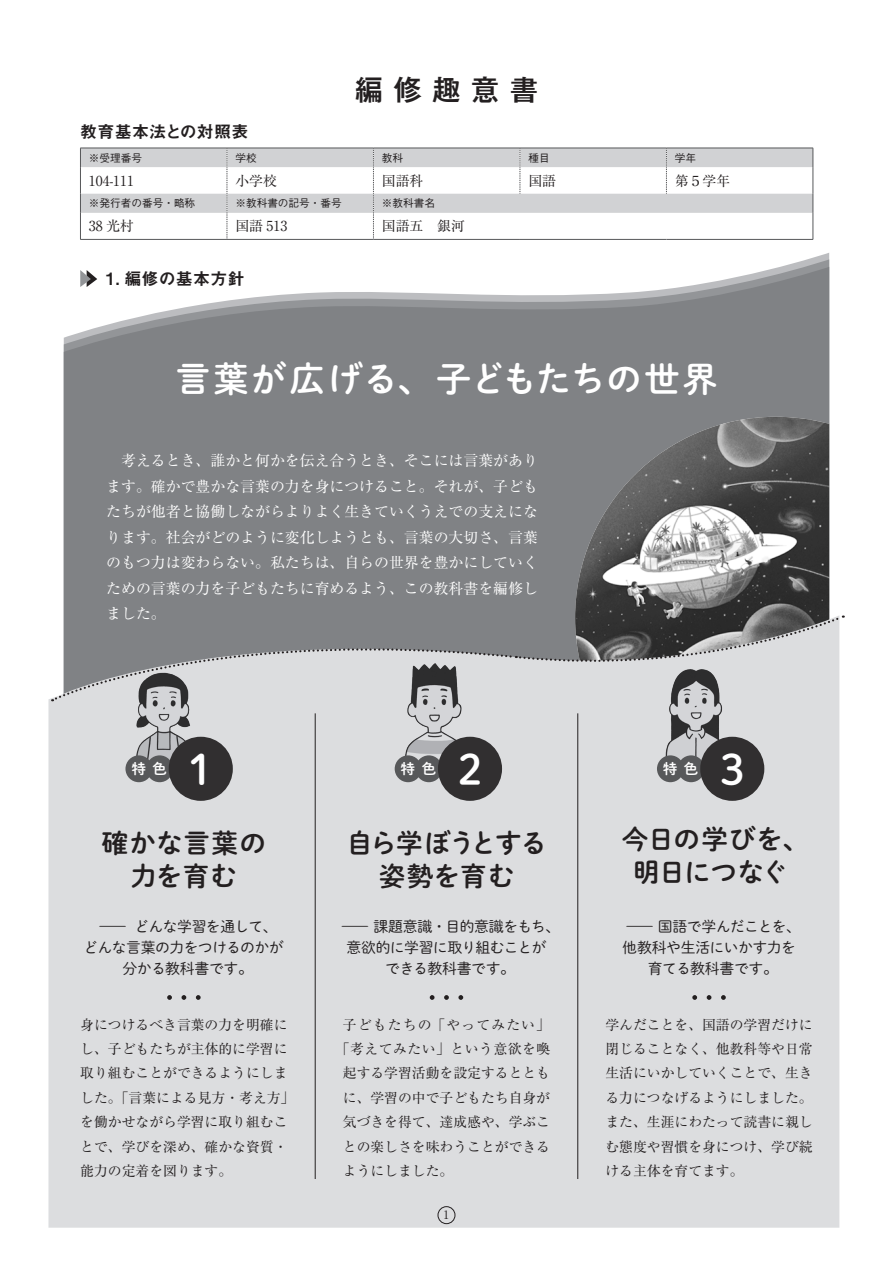
<style>
.page{position:relative;width:893px;height:1263px;background:#fff}
.page>*{position:absolute;margin:0;border:0;box-sizing:border-box;transform-origin:0 0}
.t1{font:41.4px "P Shuei M Go Std N B";color:#fff}
.t2{font:35.1px "P Shuei M Go Std N B";letter-spacing:.045em;color:#fff}
.t3{font:700 29.7px "Mi Go MB1 Std De";letter-spacing:.3em;color:#231f20}
.t4{font:26.55px/33px "P Shuei M Go Std N B";letter-spacing:-.04em;color:#231f20;text-align:center}
.t5{font:26.55px/33px "P Shuei M Go Std N B";letter-spacing:-.02em;color:#231f20;text-align:center}
.t6{font:26.55px/33px "P Shuei M Go Std N B";letter-spacing:.03em;color:#231f20;text-align:center}
.t7{font:16.95px "Midashi Go Pro MB31";letter-spacing:.02em;color:#231f20}
.t8{font:16.95px "Midashi Go Pr 6 MB31";letter-spacing:.02em;color:#231f20}
.t9{font:14.85px/25.5px "Ryumin Pr 6";color:#fff;text-align:justify}
.t10{font:14.85px/21.3px "P Shuei M Go Std N L";letter-spacing:-.035em;color:#231f20;text-align:center;scale:2 1}
.t11{font:14.25px "P Shuei M Go Std N B";color:#fff}
.t12{font:13.8px/24.5px "Ryumin Pr 6";color:#231f20}
.t13{font:13.8px "Ryumin Pr 6";letter-spacing:.035em;color:#231f20}
.t14{font:13.8px "Ryumin Pr 6";letter-spacing:.085em;color:#231f20}
.t15{font:11.55px "Ryumin Pr 6";color:#231f20}
.t16{font:500 10.65px "Gothic BBB Pr 6";color:#231f20}
</style>
<div class="page">
<svg style="left:64px;top:267px;width:765px;height:348px;background:#8e9092"></svg>
<img style="left:575px;top:417px;width:254px;height:198px">
<svg style="left:80px;top:148px;width:734px;height:92px"></svg>
<hr style="left:80px;top:239px;width:147px;height:1px;background:#57585a">
<hr style="left:227px;top:239px;width:146px;height:1px;background:#57585a">
<hr style="left:373px;top:239px;width:147px;height:1px;background:#57585a">
<hr style="left:520px;top:239px;width:146px;height:1px;background:#57585a">
<hr style="left:666px;top:239px;width:147px;height:1px;background:#57585a">
<svg style="left:80px;top:270px;width:17px;height:17px"></svg>
<div style="left:48px;top:698px;width:791px;height:530px;background:#dcdddf"></div>
<svg style="left:52px;top:615px;width:792px;height:86px;background:#a6a7a9"></svg>
<img style="left:662px;top:664px;width:70px;height:95px">
<div style="left:438px;top:1206px;width:17px;height:18px;border:1px solid #231f20;border-radius:50%"></div>
<div style="left:657px;top:755px;width:27px;height:27px;background:#57585a;border-radius:50%"></div>
<div style="left:678px;top:755px;width:26px;height:27px;background:#57585a;border-radius:50%"></div>
<div style="left:700px;top:737px;width:64px;height:64px;background:#312f30;border-radius:50%"></div>
<svg style="left:167px;top:995px;width:5px;height:5px"></svg>
<svg style="left:182px;top:995px;width:4px;height:5px"></svg>
<svg style="left:196px;top:995px;width:5px;height:5px"></svg>
<svg style="left:430px;top:995px;width:4px;height:5px"></svg>
<svg style="left:444px;top:995px;width:5px;height:5px"></svg>
<svg style="left:458px;top:995px;width:5px;height:5px"></svg>
<svg style="left:692px;top:995px;width:5px;height:5px"></svg>
<svg style="left:707px;top:995px;width:4px;height:5px"></svg>
<svg style="left:721px;top:995px;width:5px;height:5px"></svg>
<hr style="left:315px;top:713px;width:1px;height:466px;background:#231f20">
<img style="left:135px;top:666px;width:69px;height:93px">
<hr style="left:577px;top:713px;width:1px;height:466px;background:#231f20">
<div style="left:125px;top:755px;width:27px;height:27px;background:#57585a;border-radius:50%"></div>
<div style="left:146px;top:755px;width:27px;height:27px;background:#57585a;border-radius:50%"></div>
<div style="left:169px;top:737px;width:64px;height:64px;background:#312f30;border-radius:50%"></div>
<img style="left:403px;top:663px;width:69px;height:96px">
<div style="left:395px;top:755px;width:26px;height:27px;background:#57585a;border-radius:50%"></div>
<div style="left:415px;top:755px;width:27px;height:27px;background:#57585a;border-radius:50%"></div>
<div style="left:438px;top:737px;width:64px;height:64px;background:#312f30;border-radius:50%"></div>
<h3 class="t3" style="left:354px;top:67px;width:186px">編修趣意書</h3>
<p class="t7" style="left:80px;top:118px;width:170px">教育基本法との対照表</p>
<p class="t16" style="left:89px;top:149px;width:55px">※受理番号</p>
<p class="t16" style="left:235px;top:149px;width:23px">学校</p>
<p class="t16" style="left:382px;top:149px;width:23px">教科</p>
<p class="t16" style="left:528px;top:149px;width:23px">種目</p>
<p class="t16" style="left:675px;top:149px;width:23px">学年</p>
<p class="t12" style="left:89px;top:168px;width:47px">104-111</p>
<p class="t12" style="left:235px;top:168px;width:43px">小学校</p>
<p class="t12" style="left:382px;top:168px;width:43px">国語科</p>
<p class="t12" style="left:528px;top:168px;width:29px">国語</p>
<p class="t12" style="left:675px;top:168px;width:57px">第５学年</p>
<p class="t16" style="left:89px;top:195px;width:108px">※発行者の番号・略称</p>
<p class="t16" style="left:235px;top:195px;width:108px">※教科書の記号・番号</p>
<p class="t16" style="left:382px;top:195px;width:55px">※教科書名</p>
<p class="t12" style="left:89px;top:213px;width:46px">38 光村</p>
<p class="t12" style="left:235px;top:213px;width:53px">国語 513</p>
<p class="t12" style="left:382px;top:213px;width:84px">国語五　銀河</p>
<p class="t8" style="left:106px;top:265px;width:140px">1. 編修の基本方針</p>
<h2 class="t2" style="left:175px;top:352px;width:544px">言葉が広げる、子どもたちの世界</h2>
<p class="t9" style="left:106px;top:447px;width:433px;text-indent:15px">考えるとき、誰かと何かを伝え合うとき、そこには言葉があります。確かで豊かな言葉の力を身につけること。それが、子どもたちが他者と協働しながらよりよく生きていくうえでの支えになります。社会がどのように変化しようとも、言葉の大切さ、言葉のもつ力は変わらない。私たちは、自らの世界を豊かにしていくための言葉の力を子どもたちに育めるよう、この教科書を編修しました。</p>
<p class="t11" style="left:132px;top:758px;width:37px">特色</p>
<h1 class="t1" style="left:189px;top:738px;width:26px">1</h1>
<p class="t11" style="left:401px;top:758px;width:37px">特色</p>
<h1 class="t1" style="left:458px;top:738px;width:26px">2</h1>
<h3 class="t6" style="left:102px;top:826px;width:165px">確かな言葉の力を育む</h3>
<p class="t10" style="left:83px;top:915px;width:102px">― どんな学習を通して、<br>どんな言葉の力をつけるのかが分かる教科書です。</p>
<h3 class="t4" style="left:346px;top:826px;width:202px">自ら学ぼうとする姿勢を育む</h3>
<p class="t10" style="left:340px;top:915px;width:112px">― 課題意識・目的意識をもち、意欲的に学習に取り組むことが<br>できる教科書です。</p>
<p class="t11" style="left:663px;top:758px;width:37px">特色</p>
<h1 class="t1" style="left:720px;top:738px;width:26px">3</h1>
<h3 class="t5" style="left:622px;top:821px;width:189px">今日の学びを、明日につなぐ</h3>
<p class="t10" style="left:622px;top:915px;width:91px">― 国語で学んだことを、他教科や生活にいかす力を育てる教科書です。</p>
<p class="t12" style="left:80px;top:1011px;width:216px">身につけるべき言葉の力を明確にし、子どもたちが主体的に学習に取り組むことができるようにしました。「言葉による見方・考え方」を働かせながら学習に取り組むことで、学びを深め、確かな資質・能力の定着を図ります。</p>
<p class="t12" style="left:605px;top:1011px;width:209px;text-align:justify">学んだことを、国語の学習だけに閉じることなく、他教科等や日常生活にいかしていくことで、生きる力につなげるようにしました。また、生涯にわたって読書に親しむ態度や習慣を身につけ、学び続ける主体を育てます。</p>
<p class="t14" style="left:343px;top:1013px;width:209px">子どもたちの「やってみたい」</p>
<p class="t13" style="left:336px;top:1038px;width:216px">「考えてみたい」という意欲を喚</p>
<p class="t12" style="left:343px;top:1060px;width:209px">起する学習活動を設定するととも</p>
<p class="t12" style="left:343px;top:1085px;width:209px">に、学習の中で子どもたち自身が</p>
<p class="t12" style="left:343px;top:1109px;width:209px">気づきを得て、達成感や、学ぶこ</p>
<p class="t12" style="left:343px;top:1134px;width:209px">との楽しさを味わうことができる</p>
<p class="t12" style="left:343px;top:1158px;width:112px">ようにしました。</p>
<p class="t15" style="left:443px;top:1206px;width:7px">1</p>
</div>
